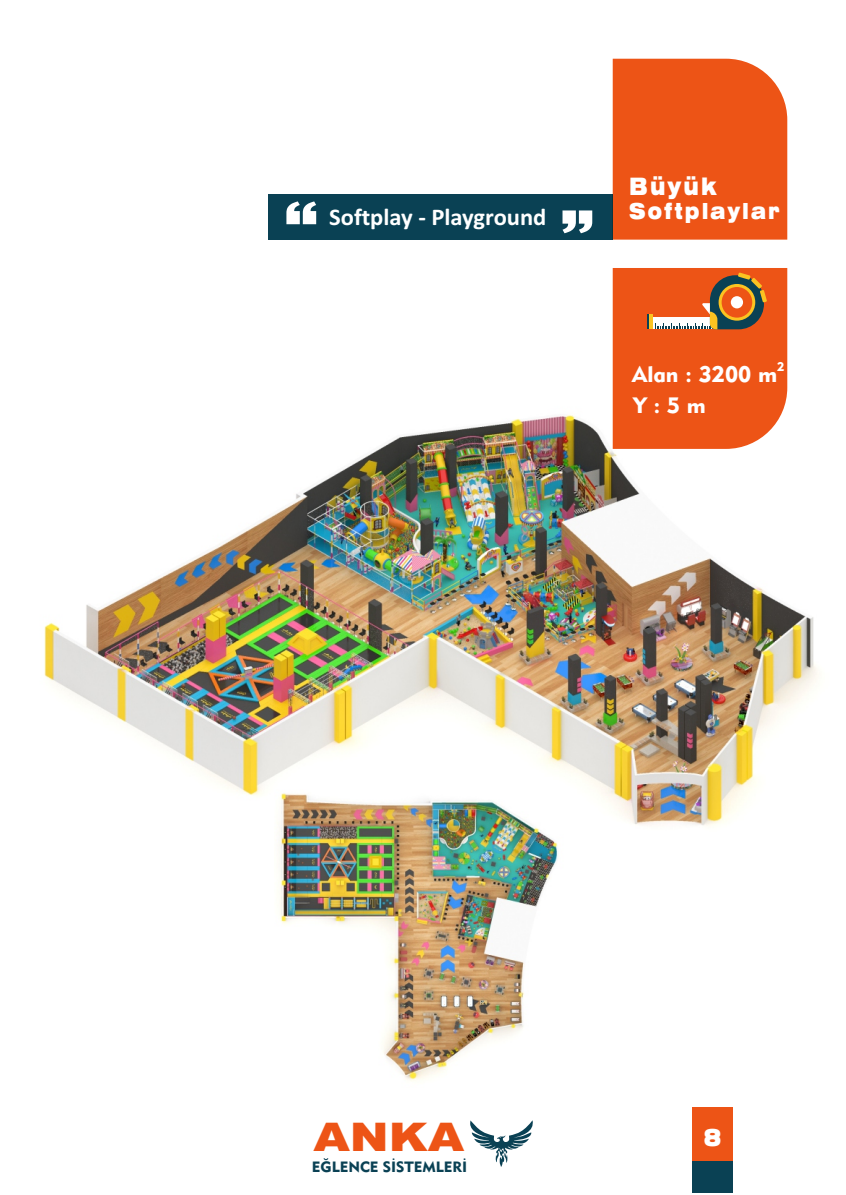
<style>
.page{position:relative;width:846px;height:1195px;background:#fff}
.page>*{position:absolute;margin:0;border:0;box-sizing:border-box;transform-origin:0 0}
.t1{font:900 39.4px "Arial";color:#ed5416;scale:1.19 1}
.t2{font:700 24px "Calibri";color:#fff}
.t3{font:900 expanded 24px "Swiss 721 BT";letter-spacing:.125em;color:#fff;scale:.77 1}
.t4{font:900 expanded 24px "Swiss 721 BT";letter-spacing:.125em;color:#fff;scale:.76 1}
.t5{font:22.2px "Geometric 415 BT Black A";color:#fff}
.t6{font:900 expanded 22px "Swiss 721 BT";letter-spacing:.125em;color:#fff;scale:.77 1}
.t7{font:22px "Geometric 415 BT Black A";color:#fff}
.t8{font:14.8px "Geometric 415 BT Black A";color:#0a4154}
.t9{font:12.4px "Geometric 415 BT Black A";color:#fff}
</style>
<div class="page">
<div style="left:268px;top:194px;width:345px;height:46px;background:#0a4154"></div>
<svg style="left:562px;top:210px;width:30px;height:23px"></svg>
<svg style="left:286px;top:201px;width:30px;height:23px"></svg>
<div style="left:692px;top:1108px;width:40px;height:85px;background:#ed5416"></div>
<svg style="left:470px;top:1120px;width:63px;height:47px"></svg>
<div style="left:692px;top:1161px;width:40px;height:32px;background:#0a4154"></div>
<img style="left:44px;top:372px;width:775px;height:454px">
<img style="left:275px;top:789px;width:302px;height:292px">
<svg style="left:613px;top:268px;width:174px;height:181px;background:#e45d24"></svg>
<div style="left:613px;top:59px;width:174px;height:181px;background:#ed5416"></div>
<p class="t2" style="left:329px;top:207px;width:219px">Softplay - Playground</p>
<p class="t3" style="left:629px;top:176px;width:115px">Büyük</p>
<p class="t6" style="left:629px;top:202px;width:197px">Softplaylar</p>
<p class="t9" style="left:777px;top:361px;width:9px">2</p>
<p class="t5" style="left:632px;top:365px;width:146px">Alan : 3200 m</p>
<p class="t7" style="left:633px;top:396px;width:74px">Y : 5 m</p>
<h1 class="t1" style="left:314px;top:1122px;width:128px">ANKA</h1>
<p class="t8" style="left:312px;top:1160px;width:157px">EĞLENCE SİSTEMLERİ</p>
<p class="t4" style="left:704px;top:1127px;width:25px">8</p>
</div>
